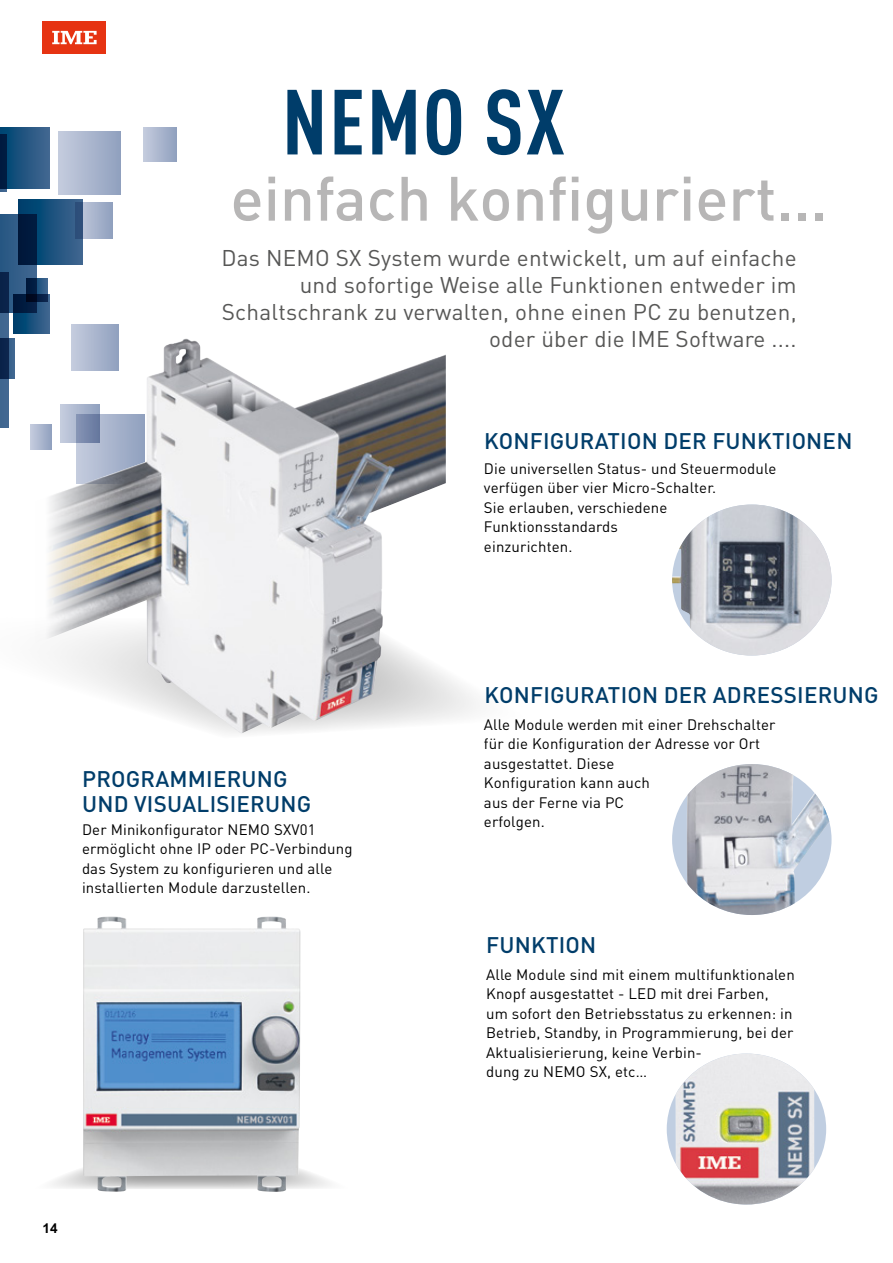
<style>
.page{position:relative;width:893px;height:1263px;background:#fff}
.page>*{position:absolute;margin:0;border:0;box-sizing:border-box;transform-origin:0 0}
.t1{font:700 condensed 90.75px "DIN Pro";letter-spacing:.02em;color:#003d6a}
.t2{font:500 61.5px "DIN Pro";color:#b7b6b6}
.t3{font:22.5px/27px "DIN Pro";letter-spacing:.01em;color:#575756;text-align:right}
.t4{font:500 22.35px/25.5px "DIN Pro";letter-spacing:.01em;color:#003d6a}
.t5{font:15px/19.5px "DIN Pro";letter-spacing:.01em;color:#000}
.t6{font:700 13.5px "Arial";color:#000}
</style>
<div class="page">
<div style="left:43px;top:21px;width:63px;height:33px;background:#e63312"></div>
<svg style="left:52px;top:31px;width:45px;height:13px"></svg>
<img style="left:672px;top:504px;width:159px;height:151px">
<div style="left:672px;top:764px;width:159px;height:151px;background:#c0cee1;border-radius:50%"></div>
<img style="left:686px;top:764px;width:143px;height:151px">
<div style="left:667px;top:1053px;width:159px;height:151px;background:#c0cee1;border-radius:50%"></div>
<img style="left:676px;top:1053px;width:138px;height:151px">
<svg style="left:383px;top:354px;width:63px;height:154px"></svg>
<svg style="left:52px;top:1168px;width:278px;height:21px"></svg>
<div style="left:0;top:273px;width:8px;height:155px;background:#406690"></div>
<svg style="left:0;top:338px;width:15px;height:40px"></svg>
<svg style="left:0;top:214px;width:37px;height:99px;background:#28507a"></svg>
<svg style="left:27px;top:279px;width:21px;height:15px"></svg>
<svg style="left:13px;top:294px;width:37px;height:40px"></svg>
<svg style="left:18px;top:199px;width:65px;height:65px;background:#16456f"></svg>
<div style="left:0;top:134px;width:6px;height:58px;background:#3d648e"></div>
<svg style="left:0;top:128px;width:49px;height:61px;background:#1f4f7a"></svg>
<div style="left:30px;top:425px;width:22px;height:24px;background:#bfc7da"></div>
<div style="left:71px;top:324px;width:48px;height:47px;background:linear-gradient(to right,#c5ccde,#91a2bf)"></div>
<svg style="left:143px;top:128px;width:33px;height:34px"></svg>
<div style="left:59px;top:132px;width:62px;height:62px;background:linear-gradient(to right,#c5ccde,#91a1bf)"></div>
<svg style="left:76px;top:202px;width:36px;height:36px"></svg>
<svg style="left:240px;top:638px;width:236px;height:96px"></svg>
<img style="left:35px;top:339px;width:348px;height:394px">
<img style="left:83px;top:916px;width:217px;height:276px">
<h1 class="t1" style="left:282px;top:67px;width:285px">NEMO SX</h1>
<h2 class="t2" style="left:230px;top:157px;width:599px">einfach konfiguriert...</h2>
<h3 class="t3" style="left:222px;top:244px;width:577px">Das NEMO SX System wurde entwickelt, um auf einfache und sofortige Weise alle Funktionen entweder im Schaltschrank zu verwalten, ohne einen PC zu benutzen, oder über die IME Software ....</h3>
<h3 class="t4" style="left:484px;top:427px;width:370px">KONFIGURATION DER FUNKTIONEN</h3>
<h3 class="t4" style="left:82px;top:765px;width:231px">PROGRAMMIERUNG<br>UND VISUALISIERUNG</h3>
<p class="t5" style="left:82px;top:819px;width:272px">Der Minikonfigurator NEMO SXV01 ermöglicht ohne IP oder PC-Verbindung das System zu konfigurieren und alle installierten Module darzustellen.</p>
<p class="t5" style="left:484px;top:458px;width:294px">Die universellen Status- und Steuermodule verfügen über vier Micro-Schalter.<br>Sie erlauben, verschiedene<br>Funktionsstandards<br>einzurichten.</p>
<h3 class="t4" style="left:484px;top:681px;width:396px">KONFIGURATION DER ADRESSIERUNG</h3>
<p class="t5" style="left:484px;top:714px;width:293px">Alle Module werden mit einer Drehschalter für die Konfiguration der Adresse vor Ort ausgestattet. Diese<br>Konfiguration kann auch<br>aus der Ferne via PC<br>erfolgen.</p>
<h3 class="t4" style="left:486px;top:931px;width:112px">FUNKTION</h3>
<p class="t5" style="left:486px;top:964px;width:310px">Alle Module sind mit einem multifunktionalen Knopf ausgestattet - LED mit drei Farben,<br>um sofort den Betriebsstatus zu erkennen: in Betrieb, Standby, in Programmierung, bei der Aktualisierierung, keine Verbin-<br>dung zu NEMO SX, etc…</p>
<p class="t6" style="left:43px;top:1220px;width:17px">14</p>
</div>
